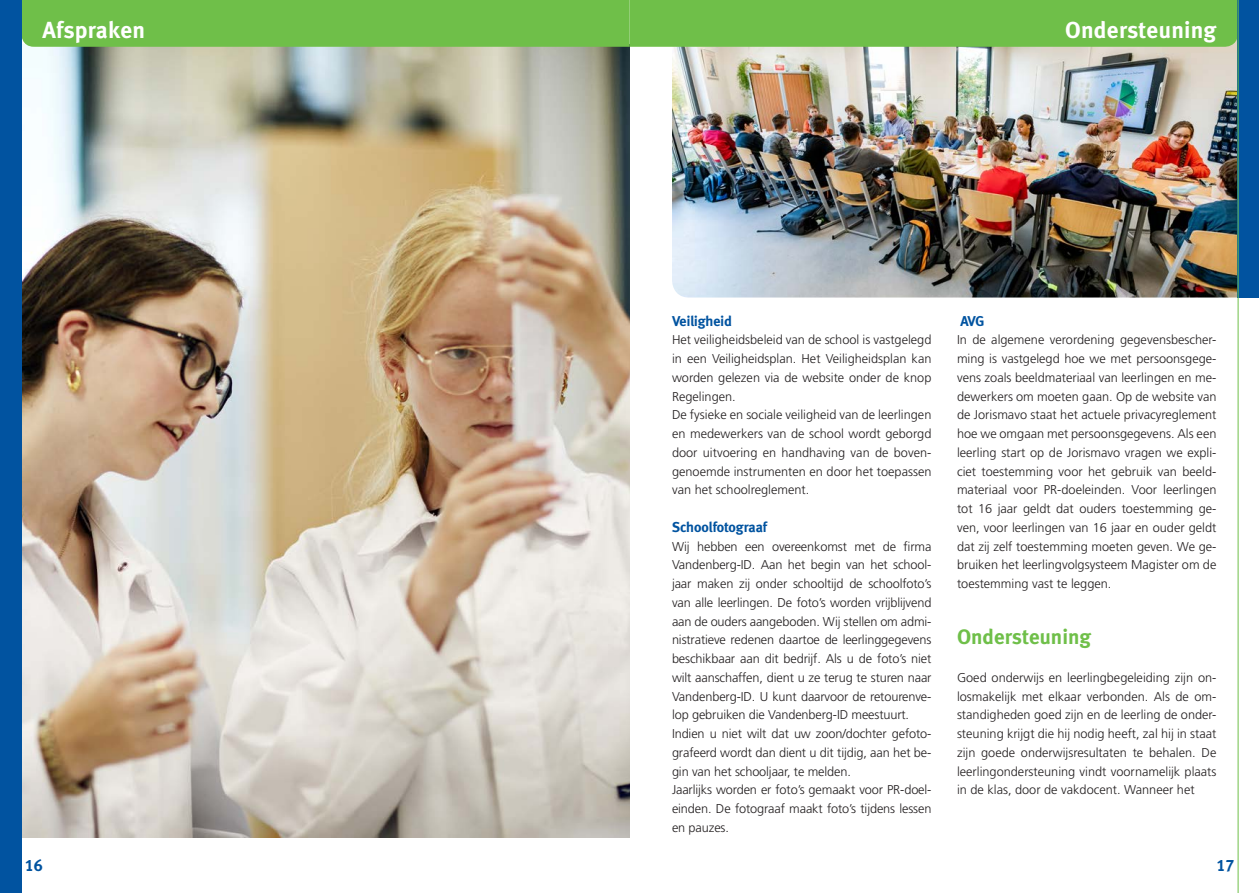
<style>
.page{position:relative;width:1259px;height:893px;background:#fff}
.page>*{position:absolute;margin:0;border:0;box-sizing:border-box;transform-origin:0 0}
.t1{font:700 23.25px "Meta Plus";letter-spacing:.01em;color:#fff}
.t2{font:700 21px "Meta Plus";color:#6fbf49}
.t3{font:16.5px "Meta Plus Bold Caps";color:#0153a0}
.t4{font:700 14.25px "Meta";color:#0153a0}
.t5{font:300 12.75px/18.8px "Frutiger";letter-spacing:-.01em;color:#231f20}
</style>
<div class="page">
<img style="left:21px;top:47px;width:608px;height:790px">
<img style="left:672px;top:47px;width:565px;height:251px">
<div style="left:21px;top:0;width:1216px;height:47px;background:#6fbf49"></div>
<div style="left:1237px;top:0;width:22px;height:298px;background:#0153a0"></div>
<div style="left:0;top:0;width:21px;height:893px;background:#0153a0"></div>
<hr style="left:1237px;top:0;width:1px;height:893px;background:#6fbf49">
<h1 class="t1" style="left:43px;top:16px;width:104px">Afspraken</h1>
<h1 class="t1" style="left:1065px;top:16px;width:153px">Ondersteuning</h1>
<p class="t4" style="left:672px;top:312px;width:62px">Veiligheid</p>
<p class="t5" style="left:672px;top:331px;width:261px">Het veiligheidsbeleid van de school is vastgelegd in een Veiligheidsplan. Het Veiligheidsplan kan worden gelezen via de website onder de knop Regelingen.<br>De fysieke en sociale veiligheid van de leerlingen en medewerkers van de school wordt geborgd door uitvoering en handhaving van de boven&shy;genoemde instrumenten en door het toepassen van het schoolreglement.</p>
<p class="t4" style="left:672px;top:519px;width:97px">Schoolfotograaf</p>
<p class="t5" style="left:672px;top:537px;width:261px">Wij hebben een overeenkomst met de firma Vandenberg-ID. Aan het begin van het school&shy;jaar maken zij onder schooltijd de schoolfoto’s van alle leerlingen. De foto’s worden vrijblijvend aan de ouders aangeboden. Wij stellen om admi&shy;nistratieve redenen daartoe de leerlinggegevens beschikbaar aan dit bedrijf. Als u de foto’s niet wilt aanschaffen, dient u ze terug te sturen naar Vandenberg-ID. U kunt daarvoor de retourenve&shy;lop gebruiken die Vandenberg-ID meestuurt.<br>Indien u niet wilt dat uw zoon/dochter gefoto&shy;grafeerd wordt dan dient u dit tijdig, aan het be&shy;gin van het schooljaar, te melden.<br>Jaarlijks worden er foto’s gemaakt voor PR-doel&shy;einden. De fotograaf maakt foto’s tijdens lessen en pauzes.</p>
<p class="t4" style="left:960px;top:312px;width:25px">AVG</p>
<p class="t5" style="left:957px;top:331px;width:261px;text-align:justify">In de algemene verordening gegevensbescher&shy;ming is vastgelegd hoe we met persoonsgege&shy;vens zoals beeldmateriaal van leerlingen en me&shy;dewerkers om moeten gaan. Op de website van de Jorismavo staat het actuele privacyreglement hoe we omgaan met persoonsgegevens. Als een leerling start op de Jorismavo vragen we expli&shy;ciet toestemming voor het gebruik van beeld&shy;materiaal voor PR-doeleinden. Voor leerlingen tot 16 jaar geldt dat ouders toestemming ge&shy;ven, voor leerlingen van 16 jaar en ouder geldt dat zij zelf toestemming moeten geven. We ge&shy;bruiken het leerlingvolgsysteem Magister om de toestemming vast te leggen.</p>
<h2 class="t2" style="left:957px;top:625px;width:136px">Ondersteuning</h2>
<p class="t5" style="left:957px;top:668px;width:261px;text-align:justify">Goed onderwijs en leerlingbegeleiding zijn on&shy;losmakelijk met elkaar verbonden. Als de om&shy;standigheden goed zijn en de leerling de onder&shy;steuning krijgt die hij nodig heeft, zal hij in staat zijn goede onderwijsresultaten te behalen. De leerlingondersteuning vindt voornamelijk plaats in de klas, door de vakdocent. Wanneer het</p>
<p class="t3" style="left:25px;top:855px;width:19px">16</p>
<p class="t3" style="left:1216px;top:855px;width:19px">17</p>
</div>
